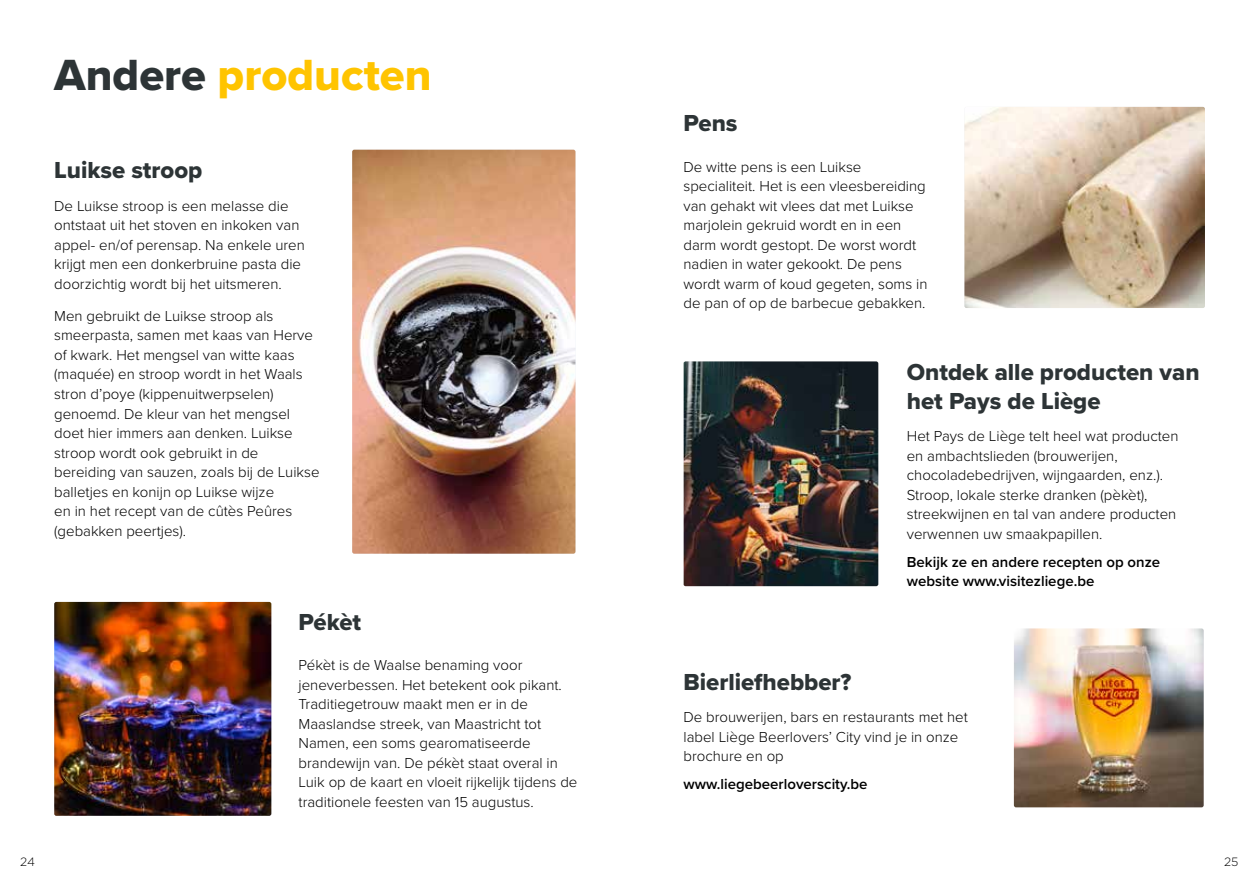
<style>
.page{position:relative;width:1259px;height:893px;background:#fff}
.page>*{position:absolute;margin:0;border:0;box-sizing:border-box;transform-origin:0 0}
.t1{font:45.3px "Proxima Nova Extrabld";color:#ffc400}
.t2{font:24px/28.5px "Proxima Nova Extrabld";color:#2d3436}
.t3{font:300 15px/19.5px "Proxima Nova";color:#000}
.t4{font:600 15px/19.5px "Proxima Nova";color:#000}
.t5{font:300 12px "Gotham";color:#000}
.s1{color:#2d3436}
</style>
<div class="page">
<img style="left:964px;top:107px;width:241px;height:201px">
<img style="left:683px;top:361px;width:195px;height:225px">
<img style="left:1014px;top:628px;width:189px;height:179px">
<img style="left:352px;top:150px;width:223px;height:404px">
<img style="left:54px;top:602px;width:217px;height:214px">
<h1 class="t1" style="left:54px;top:41px;width:379px"><span class="s1">Andere</span> producten</h1>
<h2 class="t2" style="left:54px;top:156px;width:150px">Luikse stroop</h2>
<p class="t3" style="left:54px;top:195px;width:252px">De Luikse stroop is een melasse die ontstaat uit het stoven en inkoken van appel- en/of perensap. Na enkele uren krijgt men een donkerbruine pasta die doorzichtig wordt bij het uitsmeren.</p>
<p class="t3" style="left:54px;top:305px;width:267px">Men gebruikt de Luikse stroop als smeerpasta, samen met kaas van Herve of kwark. Het mengsel van witte kaas (maquée) en stroop wordt in het Waals stron d’poye (kippenuitwerpselen) genoemd. De kleur van het mengsel doet hier immers aan denken. Luikse stroop wordt ook gebruikt in de bereiding van sauzen, zoals bij de Luikse balletjes en konijn op Luikse wijze<br>en in het recept van de cûtès Peûres (gebakken peertjes).</p>
<h2 class="t2" style="left:298px;top:607px;width:64px">Pékèt</h2>
<p class="t3" style="left:298px;top:655px;width:280px">Pékèt is de Waalse benaming voor jeneverbessen. Het betekent ook pikant.<br>Traditiegetrouw maakt men er in de Maaslandse streek, van Maastricht tot Namen, een soms gearomatiseerde brandewijn van. De pékèt staat overal in Luik op de kaart en vloeit rijkelijk tijdens de traditionele feesten van 15 augustus.</p>
<h2 class="t2" style="left:683px;top:108px;width:55px">Pens</h2>
<p class="t3" style="left:683px;top:156px;width:245px">De witte pens is een Luikse specialiteit. Het is een vleesbereiding van gehakt wit vlees dat met Luikse marjolein gekruid wordt en in een darm wordt gestopt. De worst wordt nadien in water gekookt. De pens wordt warm of koud gegeten, soms in de pan of op de barbecue gebakken.</p>
<h2 class="t2" style="left:907px;top:358px;width:294px">Ontdek alle producten van het Pays de Liège</h2>
<p class="t3" style="left:907px;top:426px;width:273px">Het Pays de Liège telt heel wat producten en ambachtslieden (brouwerijen, chocoladebedrijven, wijngaarden, enz.).<br>Stroop, lokale sterke dranken (pèkèt), streekwijnen en tal van andere producten verwennen uw smaakpapillen.</p>
<p class="t4" style="left:907px;top:551px;width:255px">Bekijk ze en andere recepten op onze website www.visitezliege.be</p>
<h2 class="t2" style="left:683px;top:667px;width:169px">Bierliefhebber?</h2>
<p class="t3" style="left:683px;top:707px;width:286px">De brouwerijen, bars en restaurants met het label Liège Beerlovers’ City vind je in onze brochure en op</p>
<p class="t4" style="left:683px;top:774px;width:185px">www.liegebeerloverscity.be</p>
<p class="t5" style="left:20px;top:854px;width:16px">24</p>
<p class="t5" style="left:1224px;top:854px;width:16px">25</p>
</div>
